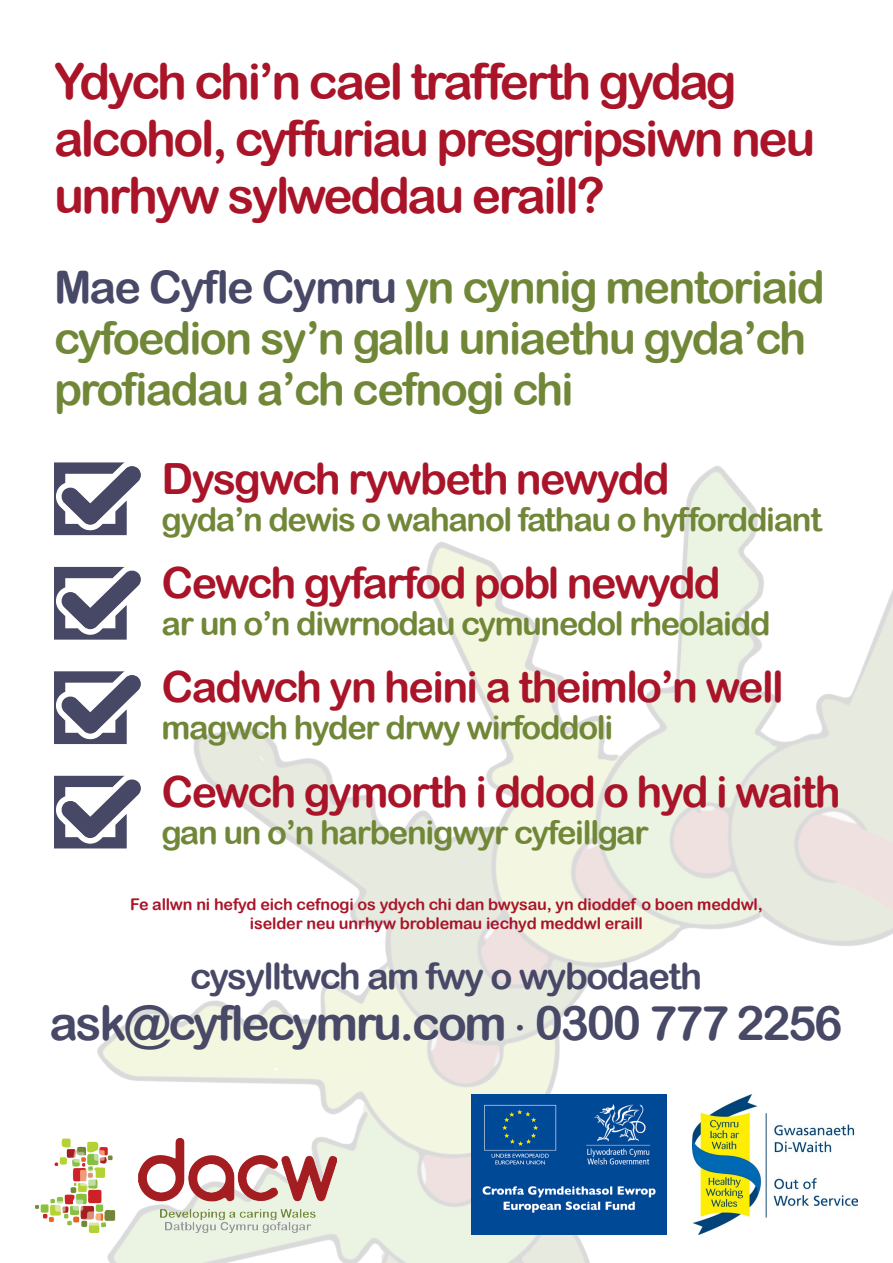
<style>
.page{position:relative;width:893px;height:1263px;background:#fff}
.page>*{position:absolute;margin:0;border:0;box-sizing:border-box;transform-origin:0 0}
.t1{font:49.5px/57px "Arial Rounded MT Bold";letter-spacing:-.05em;color:#a91428}
.t2{font:47.85px "Arial Rounded MT Bold";letter-spacing:-.05em;color:#484867}
.t3{font:45px/51px "Arial Rounded MT Bold";letter-spacing:-.04em;color:#718738}
.t4{font:43.05px "Arial Rounded MT Bold";letter-spacing:-.04em;color:#a91428}
.t5{font:36.45px "Arial Rounded MT Bold";letter-spacing:-.04em;color:#484867}
.t6{font:32.7px "Arial Rounded MT Bold";letter-spacing:-.04em;color:#718738}
.t7{font:20.25px "Arial Rounded MT Bold";color:#484867}
.t8{font:16.2px/19.4px "Arial Rounded MT Bold";letter-spacing:-.01em;color:#a91428;text-align:center}
.s1{color:#484867}
</style>
<div class="page">
<img style="left:35px;top:466px;width:858px;height:797px">
<svg style="left:679px;top:515px;width:56px;height:185px;background:#eaf1e2"></svg>
<svg style="left:822px;top:521px;width:71px;height:271px"></svg>
<svg style="left:202px;top:730px;width:232px;height:204px"></svg>
<svg style="left:115px;top:1030px;width:251px;height:52px;background:#f1f5e0"></svg>
<svg style="left:132px;top:1164px;width:303px;height:99px;background:#ebf1e4"></svg>
<svg style="left:433px;top:565px;width:125px;height:201px"></svg>
<img style="left:693px;top:1094px;width:164px;height:141px">
<img style="left:472px;top:1094px;width:194px;height:141px">
<img style="left:36px;top:1138px;width:300px;height:97px">
<svg style="left:54px;top:462px;width:88px;height:73px"></svg>
<svg style="left:54px;top:567px;width:88px;height:73px"></svg>
<svg style="left:54px;top:671px;width:88px;height:73px"></svg>
<svg style="left:54px;top:776px;width:88px;height:72px"></svg>
<h1 class="t1" style="left:54px;top:53px;width:763px">Ydych chi’n cael trafferth gydag alcohol, cyffuriau presgripsiwn neu unrhyw sylweddau eraill?</h1>
<h3 class="t3" style="left:54px;top:261px;width:772px"><span class="s1">Mae Cyfle Cymru</span> yn cynnig mentoriaid cyfoedion sy’n gallu uniaethu gyda’ch profiadau a’ch cefnogi chi</h3>
<h3 class="t4" style="left:162px;top:453px;width:510px">Dysgwch rywbeth newydd</h3>
<p class="t6" style="left:162px;top:500px;width:662px">gyda’n dewis o wahanol fathau o hyfforddiant</p>
<h3 class="t4" style="left:162px;top:557px;width:561px">Cewch gyfarfod pobl newydd</h3>
<p class="t6" style="left:162px;top:604px;width:610px">ar un o’n diwrnodau cymunedol rheolaidd</p>
<h3 class="t4" style="left:162px;top:662px;width:624px">Cadwch yn heini a theimlo’n well</h3>
<p class="t6" style="left:162px;top:708px;width:453px">magwch hyder drwy wirfoddoli</p>
<h3 class="t4" style="left:162px;top:766px;width:681px">Cewch gymorth i ddod o hyd i waith</h3>
<p class="t6" style="left:162px;top:813px;width:489px">gan un o’n harbenigwyr cyfeillgar</p>
<p class="t8" style="left:130px;top:894px;width:634px">Fe allwn ni hefyd eich cefnogi os ydych chi dan bwysau, yn dioddef o boen meddwl, iselder neu unrhyw broblemau iechyd meddwl eraill</p>
<p class="t5" style="left:190px;top:954px;width:513px">cysylltwch am fwy o wybodaeth</p>
<h2 class="t2" style="left:50px;top:994px;width:459px">ask@cyflecymru.com</h2>
<h2 class="t2" style="left:535px;top:994px;width:309px">0300 777 2256</h2>
<p class="t7" style="left:517px;top:1016px;width:9px">•</p>
</div>
